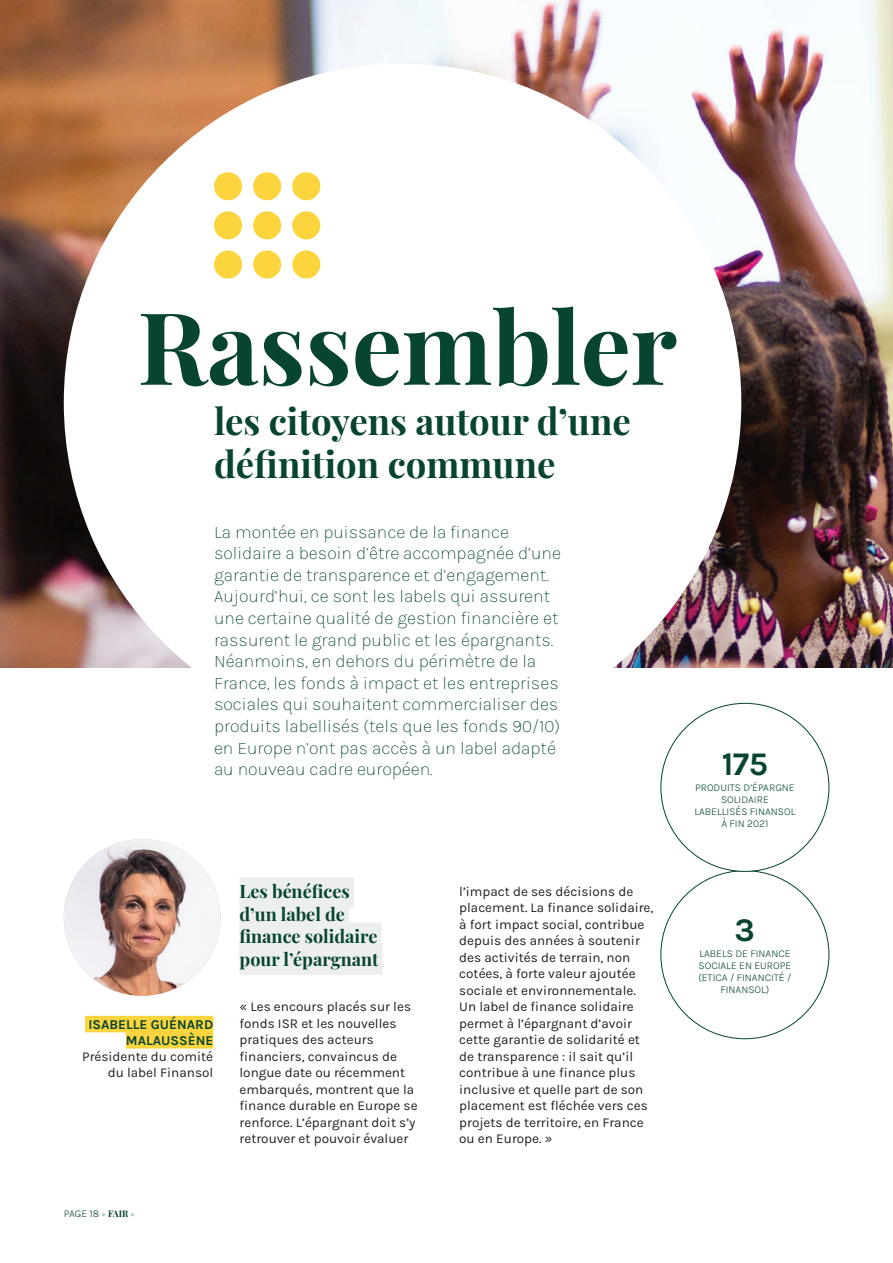
<style>
.page{position:relative;width:893px;height:1263px;background:#fff}
.page>*{position:absolute;margin:0;border:0;box-sizing:border-box;transform-origin:0 0}
.t1{font:700 100.35px "Playfair Display";color:#074431}
.t2{font:700 36.45px/43.8px "Playfair Display";color:#074431}
.t3{font:700 33px "Karla";color:#074431}
.t4{font:200 18px/21.6px "Karla";color:#074431}
.t5{font:700 18px/22.5px "Playfair Display";color:#074431}
.t6{font:13.5px/16.5px "Karla";color:#231f20}
.t7{font:700 13.5px/16.2px "Karla";color:#074431;text-align:right}
.t8{font:300 10.5px/12px "Karla";color:#074431;text-align:center}
.s1{font-family:"Playfair Display";font-weight:700;font-size:9px;color:#a2d5b5}
.s2{font-family:"Playfair Display";font-weight:700;font-size:9px}
</style>
<div class="page">
<img style="left:0;top:0;width:893px;height:668px">
<div style="left:64px;top:64px;width:677px;height:677px;background:#fff;border-radius:50%"></div>
<div style="left:214px;top:172px;width:28px;height:28px;background:#fcd43d;border-radius:50%"></div>
<div style="left:253px;top:172px;width:28px;height:28px;background:#fcd43d;border-radius:50%"></div>
<div style="left:292px;top:172px;width:28px;height:28px;background:#fcd43d;border-radius:50%"></div>
<div style="left:214px;top:250px;width:28px;height:29px;background:#fcd43d;border-radius:50%"></div>
<div style="left:253px;top:250px;width:28px;height:29px;background:#fcd43d;border-radius:50%"></div>
<div style="left:292px;top:250px;width:28px;height:29px;background:#fcd43d;border-radius:50%"></div>
<div style="left:214px;top:211px;width:28px;height:28px;background:#fcd43d;border-radius:50%"></div>
<div style="left:253px;top:211px;width:28px;height:28px;background:#fcd43d;border-radius:50%"></div>
<div style="left:292px;top:211px;width:28px;height:28px;background:#fcd43d;border-radius:50%"></div>
<div style="left:240px;top:877px;width:114px;height:30px;background:#edefed"></div>
<div style="left:240px;top:900px;width:109px;height:30px;background:#edefed"></div>
<div style="left:240px;top:922px;width:142px;height:30px;background:#edefed"></div>
<div style="left:240px;top:945px;width:143px;height:30px;background:#edefed"></div>
<img style="left:64px;top:839px;width:156px;height:157px;border-radius:78px">
<div style="left:85px;top:1016px;width:128px;height:16px;background:#fcd43d"></div>
<div style="left:126px;top:1032px;width:87px;height:16px;background:#fcd43d"></div>
<h1 class="t1" style="left:137px;top:269px;width:541px">Rassembler</h1>
<h2 class="t2" style="left:214px;top:396px;width:418px">les citoyens autour d’une définition commune</h2>
<p class="t4" style="left:214px;top:520px;width:348px">La montée en puissance de la finance solidaire a besoin d’être accompagnée d’une garantie de transparence et d’engagement.<br>Aujourd’hui, ce sont les labels qui assurent une certaine qualité de gestion financière et rassurent le grand public et les épargnants.<br>Néanmoins, en dehors du périmètre de la France, les fonds à impact et les entreprises sociales qui souhaitent commercialiser des produits labellisés (tels que les fonds 90/10) en Europe n’ont pas accès à un label adapté au nouveau cadre européen.</p>
<h3 class="t3" style="left:722px;top:743px;width:48px">175</h3>
<p class="t8" style="left:694px;top:781px;width:103px">PRODUITS D’ÉPARGNE<br>SOLIDAIRE<br>LABELLISÉS FINANSOL<br>À FIN 2021</p>
<p class="t7" style="left:88px;top:1015px;width:126px">ISABELLE GUÉNARD<br>MALAUSSÈNE</p>
<p class="t6" style="left:82px;top:1048px;width:132px;text-align:right">Présidente du comité du label Finansol</p>
<h3 class="t5" style="left:240px;top:879px;width:140px">Les bénéfices d’un label de finance solidaire pour l’épargnant</h3>
<p class="t6" style="left:240px;top:998px;width:180px">« Les encours placés sur les fonds ISR et les nouvelles pratiques des acteurs financiers, convaincus de longue date ou récemment embarqués, montrent que la finance durable en Europe se renforce. L’épargnant doit s’y retrouver et pouvoir évaluer</p>
<p class="t6" style="left:459px;top:882px;width:196px">l’impact de ses décisions de placement. La finance solidaire, à fort impact social, contribue depuis des années à soutenir des activités de terrain, non cotées, à forte valeur ajoutée sociale et environnementale.<br>Un label de finance solidaire permet à l’épargnant d’avoir cette garantie de solidarité et de transparence : il sait qu’il contribue à une finance plus inclusive et quelle part de son placement est fléchée vers ces projets de territoire, en France ou en Europe. »</p>
<h3 class="t3" style="left:735px;top:908px;width:22px">3</h3>
<p class="t8" style="left:698px;top:947px;width:95px">LABELS DE FINANCE<br>SOCIALE EN EUROPE (ETICA / FINANCITÉ /<br>FINANSOL)</p>
<p class="t8" style="left:64px;top:1207px;width:72px">PAGE 18 <span class="s1">•</span> <span class="s2">FAIR</span> <span class="s1">•</span></p>
</div>
